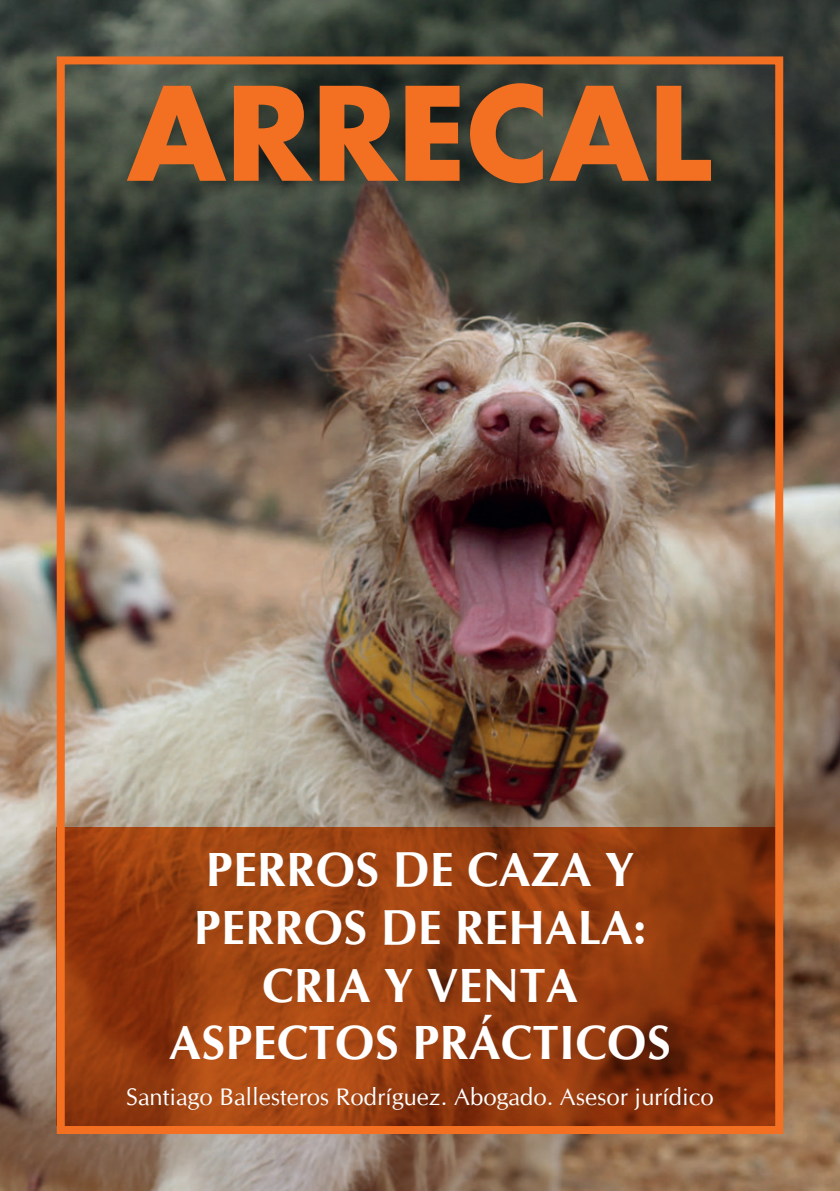
<style>
.page{position:relative;width:840px;height:1191px;background:#fff}
.page>*{position:absolute;margin:0;border:0;box-sizing:border-box;transform-origin:0 0}
.t1{font:700 126px "Futura CE";color:#f36f21}
.t2{font:700 48px/57.6px "CG Omega";color:#fff;text-align:center}
.t3{font:24px "CG Omega";color:#fff}
</style>
<div class="page">
<img style="left:0;top:0;width:839px;height:1191px">
<svg style="left:66px;top:827px;width:707px;height:298px;background:#943b0f"></svg>
<div style="left:57px;top:56px;width:725px;height:1078px;border:8px solid #f36f21"></div>
<h1 class="t1" style="left:127px;top:64px;width:585px">ARRECAL</h1>
<p class="t2" style="left:169px;top:844px;width:503px">PERROS DE CAZA Y<br>PERROS DE REHALA:<br>CRIA Y VENTA<br>ASPECTOS PRÁCTICOS</p>
<p class="t3" style="left:126px;top:1086px;width:588px">Santiago Ballesteros Rodríguez. Abogado. Asesor jurídico</p>
</div>
